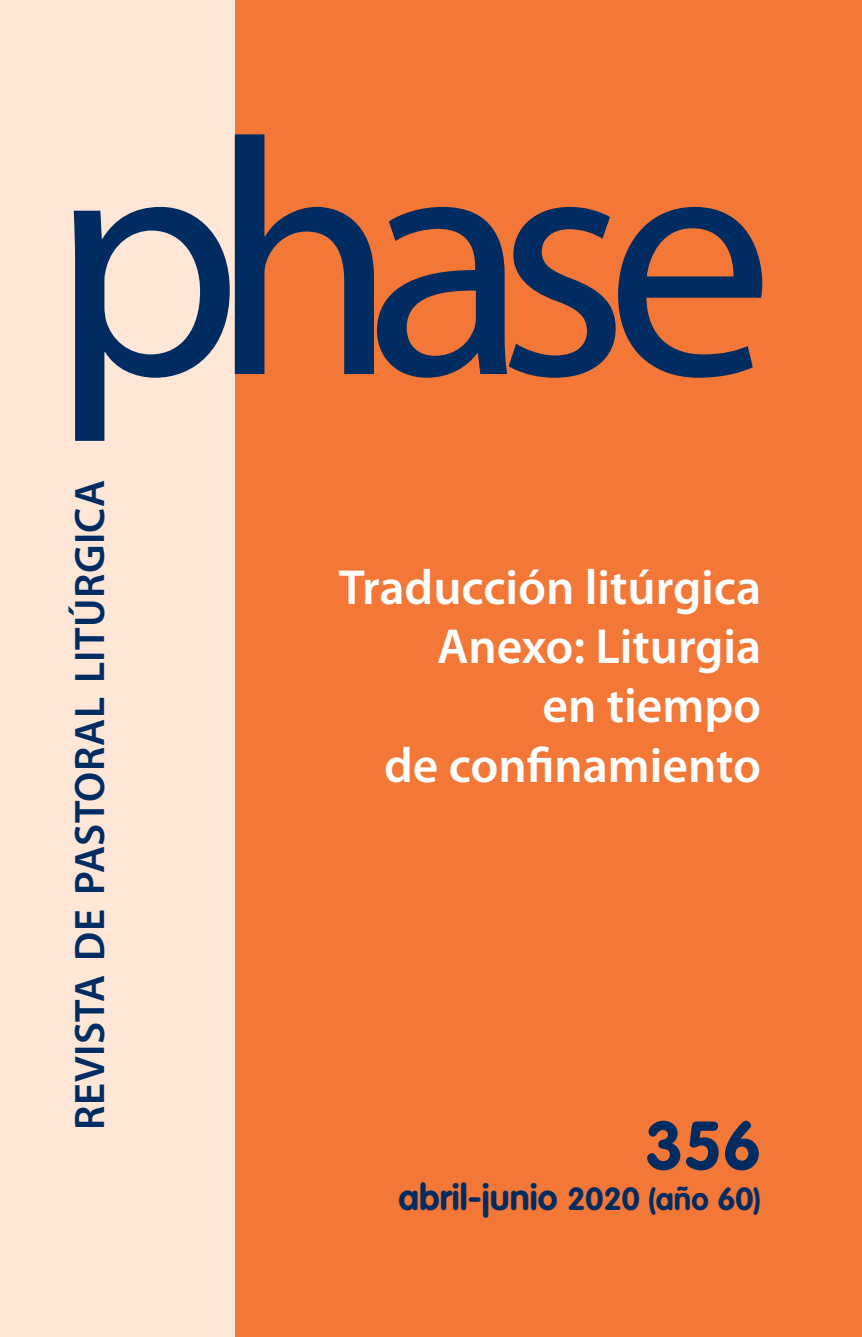
<style>
.page{position:relative;width:862px;height:1337px;background:#fff}
.page>*{position:absolute;margin:0;border:0;box-sizing:border-box;transform-origin:0 0}
.t1{font:337.5px "Myriad Pro";letter-spacing:-.095em;color:#002c62}
.t2{font:700 67.5px "VAG Rounded Std";color:#002c62}
.t3{font:600 49.5px/59.4px "Myriad Pro";color:#fff;text-align:right}
.t4{font:600 42.75px "Myriad Pro";letter-spacing:.01em;color:#002c62}
.t5{font:700 36px "VAG Rounded Std";color:#002c62}
.s1{font-size:31.5px}
</style>
<div class="page">
<div style="left:0;top:0;width:235px;height:1337px;background:#fee7d7"></div>
<div style="left:235px;top:0;width:627px;height:1337px;background:#f37736"></div>
<h1 class="t1" style="left:50px;top:53px;width:725px">phase</h1>
<p class="t4" style="left:63px;top:1129px;width:651px;rotate:-90deg">REVISTA DE PASTORAL LITÚRGICA</p>
<p class="t3" style="left:339px;top:556px;width:424px">Traducción litúrgica<br>Anexo: Liturgia<br>en tiempo<br>de confinamiento</p>
<h2 class="t2" style="left:645px;top:1106px;width:118px">356</h2>
<p class="t5" style="left:398px;top:1176px;width:364px">abril-junio <span class="s1">2020 (año 60)</span></p>
</div>
